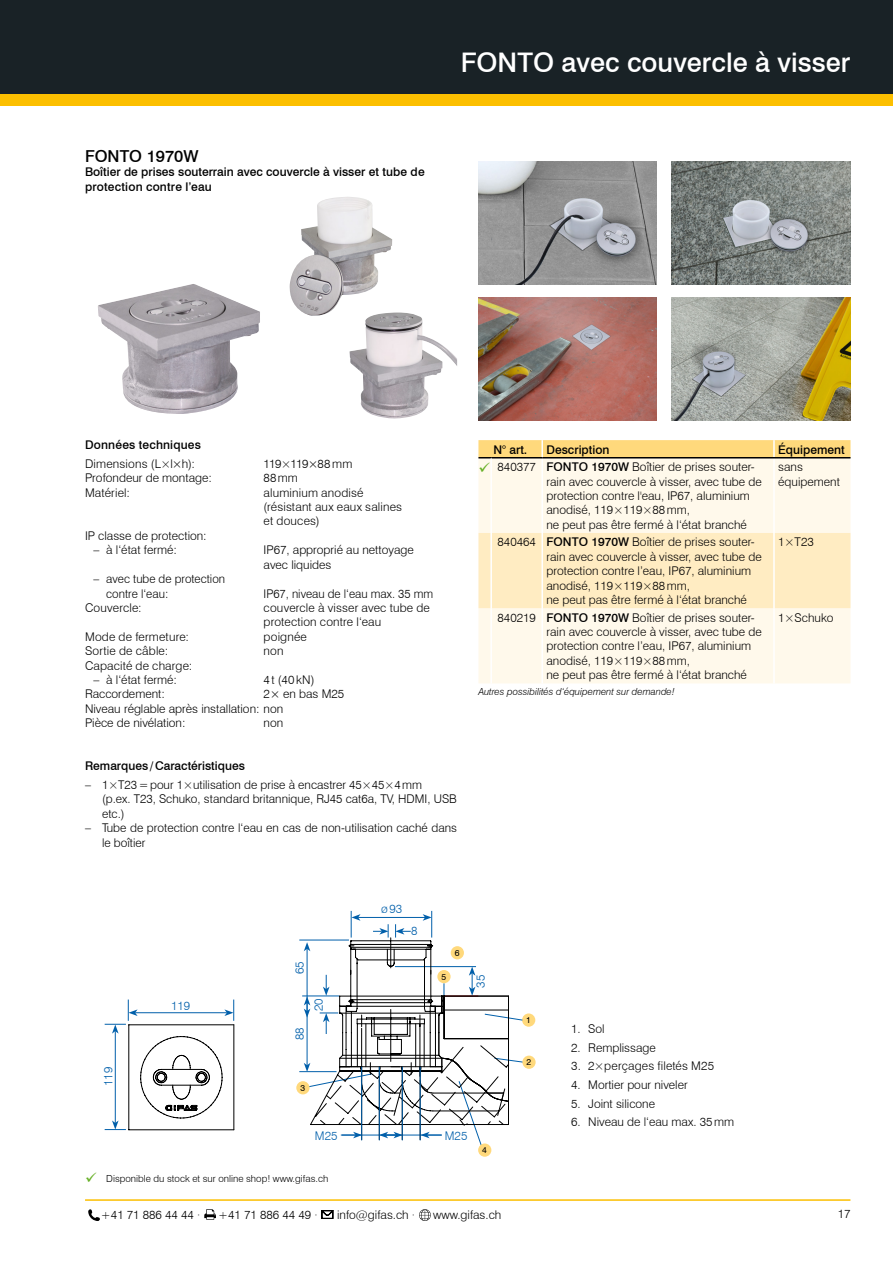
<style>
.page{position:relative;width:893px;height:1263px;background:#fff}
.page>*{position:absolute;margin:0;border:0;box-sizing:border-box;transform-origin:0 0}
.t1{font:500 27px "Swiss 721 BT";color:#fff}
.t2{font:500 16.5px "Swiss 721 BT";color:#000}
.t3{font:300 12px/14.4px "Swiss 721 BT";color:#000}
.t4{font:500 12px/14.4px "Swiss 721 BT";color:#000}
.t5{font:300 12px "Swiss 721 BT";color:#005faa}
.t6{font:300 12px "Swiss 721 BT";letter-spacing:-.03em;color:#000}
.t7{font:300 9.75px "Swiss 721 BT";color:#000}
.t8{font:italic 300 9.75px "Swiss 721 BT";color:#000}
.t9{font:8.7px "Swiss 721 BT";color:#000}
.s1{font-weight:300}
.s2{font-family:"Square Slabserif 711 BT";font-weight:300}
.s3{font-family:"Square Slabserif 711 BT"}
.s4{color:#66b026}
.s5{font-weight:500}
</style>
<div class="page">
<hr style="left:85px;top:1199px;width:765px;height:2px;background:#fcbf00">
<div style="left:0;top:85px;width:893px;height:21px;background:#fcbf00"></div>
<div style="left:0;top:0;width:893px;height:94px;background:#192226"></div>
<svg style="left:88px;top:1209px;width:12px;height:12px"></svg>
<svg style="left:204px;top:1209px;width:12px;height:11px"></svg>
<svg style="left:322px;top:1210px;width:11px;height:9px"></svg>
<svg style="left:419px;top:1209px;width:12px;height:12px"></svg>
<img style="left:98px;top:284px;width:162px;height:130px">
<img style="left:289px;top:197px;width:103px;height:119px">
<img style="left:350px;top:312px;width:107px;height:106px">
<img style="left:672px;top:298px;width:178px;height:123px">
<img style="left:672px;top:162px;width:178px;height:123px">
<img style="left:478px;top:298px;width:179px;height:123px">
<img style="left:478px;top:162px;width:179px;height:123px">
<div style="left:522px;top:1013px;width:13px;height:14px;background:#ffd97c;border-radius:50%"></div>
<hr style="left:299px;top:1071px;width:38px;height:1px;background:#005faa">
<hr style="left:302px;top:996px;width:37px;height:1px;background:#005faa">
<hr style="left:299px;top:940px;width:50px;height:1px;background:#005faa">
<div style="left:296px;top:1081px;width:14px;height:13px;background:#ffd97c;border-radius:50%"></div>
<div style="left:478px;top:1143px;width:13px;height:14px;background:#ffd97c;border-radius:50%"></div>
<div style="left:522px;top:1055px;width:14px;height:14px;background:#ffd97c;border-radius:50%"></div>
<svg style="left:304px;top:911px;width:220px;height:235px"></svg>
<hr style="left:361px;top:1067px;width:1px;height:73px;background:#005faa">
<hr style="left:379px;top:1067px;width:1px;height:73px;background:#005faa">
<hr style="left:402px;top:1067px;width:1px;height:73px;background:#005faa">
<hr style="left:420px;top:1067px;width:1px;height:73px;background:#005faa">
<svg style="left:105px;top:999px;width:129px;height:131px"></svg>
<div style="left:478px;top:458px;width:372px;height:225px;background:#fff9eb"></div>
<div style="left:478px;top:533px;width:372px;height:75px;background:#ffecc2"></div>
<hr style="left:541px;top:458px;width:2px;height:75px;background:#fff">
<hr style="left:541px;top:533px;width:2px;height:75px;background:#fff">
<hr style="left:541px;top:608px;width:2px;height:75px;background:#fff">
<hr style="left:773px;top:458px;width:2px;height:75px;background:#fff">
<hr style="left:773px;top:533px;width:2px;height:75px;background:#fff">
<hr style="left:773px;top:608px;width:2px;height:75px;background:#fff">
<svg style="left:478px;top:440px;width:372px;height:18px;background:#fed97d"></svg>
<hr style="left:491px;top:457px;width:51px;height:1px;background:#000">
<hr style="left:542px;top:457px;width:232px;height:1px;background:#000">
<hr style="left:774px;top:457px;width:76px;height:1px;background:#000">
<hr style="left:490px;top:458px;width:2px;height:75px;background:#fff">
<hr style="left:490px;top:533px;width:2px;height:75px;background:#fff">
<hr style="left:490px;top:608px;width:2px;height:75px;background:#fff">
<h2 class="t2" style="left:85px;top:146px;width:115px">FONTO 1970W</h2>
<p class="t4" style="left:85px;top:165px;width:341px">Boîtier de prises souterrain avec couvercle à visser et tube de protection contre l’eau</p>
<h1 class="t1" style="left:461px;top:46px;width:391px">FONTO avec couvercle à visser</h1>
<p class="t4" style="left:85px;top:436px;width:118px;line-height:18.6px">Données techniques<br><span class="s1">Dimensions (L×l</span><span class="s2">×</span><span class="s1">h):</span></p>
<p class="t6" style="left:264px;top:456px;width:90px">119×119<span class="s3">×</span>88 mm</p>
<p class="t3" style="left:85px;top:471px;width:128px">Profondeur de montage:</p>
<p class="t3" style="left:264px;top:471px;width:36px">88mm</p>
<p class="t3" style="left:85px;top:485px;width:46px">Matériel:</p>
<p class="t3" style="left:264px;top:485px;width:140px">aluminium anodisé (résistant aux eaux salines et douces)</p>
<p class="t3" style="left:85px;top:528px;width:123px">IP classe de protection:</p>
<p class="t3" style="left:94px;top:543px;width:85px">– à l‘état fermé:</p>
<p class="t3" style="left:264px;top:543px;width:152px">IP67, approprié au nettoyage avec liquides</p>
<p class="t3" style="left:106px;top:571px;width:120px;text-indent:-13px">– avec tube de protection contre l‘eau:</p>
<p class="t3" style="left:264px;top:586px;width:171px">IP67, niveau de l‘eau max. 35 mm</p>
<p class="t3" style="left:85px;top:600px;width:58px">Couvercle:</p>
<p class="t3" style="left:264px;top:600px;width:168px">couvercle à visser avec tube de protection contre l‘eau</p>
<p class="t3" style="left:85px;top:629px;width:105px">Mode de fermeture:</p>
<p class="t3" style="left:264px;top:629px;width:45px">poignée</p>
<p class="t3" style="left:85px;top:643px;width:85px">Sortie de câble:</p>
<p class="t3" style="left:264px;top:643px;width:22px">non</p>
<p class="t3" style="left:85px;top:658px;width:109px">Capacité de charge:</p>
<p class="t3" style="left:94px;top:672px;width:85px">– à l‘état fermé:</p>
<p class="t3" style="left:264px;top:672px;width:52px">4t (40kN)</p>
<p class="t3" style="left:85px;top:687px;width:81px">Raccordement:</p>
<p class="t3" style="left:85px;top:687px;width:261px;text-indent:179px">2<span class="s3">×</span> en bas M25<br>Niveau réglable après installation: non<br>Pièce de nivélation:</p>
<p class="t3" style="left:264px;top:715px;width:21px">non</p>
<p class="t4" style="left:493px;top:442px;width:35px">N° art.</p>
<p class="t4" style="left:546px;top:442px;width:64px">Description</p>
<p class="t4" style="left:778px;top:442px;width:68px">Équipement</p>
<p class="t3" style="left:546px;top:460px;width:217px;text-indent:-68px"><span class="s4">✓</span> 840377 <span class="s5">FONTO 1970W</span> Boîtier de prises souter&shy;rain avec couvercle à visser, avec tube de protection contre l'eau, IP67, aluminium anodisé, 119×119×88mm,<br>ne peut pas être fermé à l‘état branché</p>
<p class="t3" style="left:778px;top:460px;width:63px">sans équipement</p>
<p class="t3" style="left:546px;top:535px;width:217px;text-indent:-49px">840464 <span class="s5">FONTO 1970W</span> Boîtier de prises souter&shy;rain avec couvercle à visser, avec tube de protection contre l’eau, IP67, aluminium anodisé, 119×119×88mm,<br>ne peut pas être fermé à l‘état branché</p>
<p class="t3" style="left:778px;top:535px;width:37px">1×T23</p>
<p class="t3" style="left:546px;top:610px;width:217px;text-indent:-49px">840219 <span class="s5">FONTO 1970W</span> Boîtier de prises souter&shy;rain avec couvercle à visser, avec tube de protection contre l’eau, IP67, aluminium anodisé, 119×119×88mm,<br>ne peut pas être fermé à l‘état branché</p>
<p class="t3" style="left:778px;top:610px;width:57px">1×Schuko</p>
<p class="t8" style="left:478px;top:686px;width:198px">Autres possibilités d‘équipement sur demande!</p>
<p class="t4" style="left:85px;top:759px;width:161px">Remarques/Caractéristiques</p>
<p class="t3" style="left:102px;top:777px;width:356px;text-indent:-17px">– 1×T23=pour 1×utilisation de prise à encastrer 45×45×4mm<br>(p.ex. T23, Schuko, standard britannique, RJ45 cat6a, TV, HDMI, USB etc.)</p>
<p class="t3" style="left:102px;top:821px;width:356px;text-indent:-17px">– Tube de protection contre l‘eau en cas de non-utilisation caché dans le boîtier</p>
<p class="t5" style="left:101px;top:1086px;width:21px;rotate:-90deg">119</p>
<p class="t5" style="left:171px;top:999px;width:21px">119</p>
<p class="t5" style="left:292px;top:974px;width:14px;rotate:-90deg">65</p>
<p class="t5" style="left:292px;top:1040px;width:14px;rotate:-90deg">88</p>
<p class="t5" style="left:311px;top:1011px;width:14px;rotate:-90deg">20</p>
<p class="t9" style="left:300px;top:1082px;width:6px">3</p>
<p class="t5" style="left:381px;top:902px;width:22px">ø93</p>
<p class="t5" style="left:411px;top:924px;width:8px">8</p>
<p class="t9" style="left:441px;top:971px;width:6px">5</p>
<p class="t9" style="left:455px;top:947px;width:6px">6</p>
<p class="t5" style="left:473px;top:987px;width:14px;rotate:-90deg">35</p>
<p class="t5" style="left:315px;top:1128px;width:24px">M25</p>
<p class="t5" style="left:445px;top:1128px;width:24px">M25</p>
<p class="t7" style="left:85px;top:1173px;width:245px"><span class="s4">✓</span> Disponible du stock et sur online shop! www.gifas.ch</p>
<p class="t9" style="left:482px;top:1145px;width:6px">4</p>
<p class="t9" style="left:526px;top:1015px;width:6px">1</p>
<p class="t9" style="left:526px;top:1057px;width:6px">2</p>
<p class="t3" style="left:571px;top:1021px;width:35px">1. Sol</p>
<p class="t3" style="left:571px;top:1040px;width:86px">2. Remplissage</p>
<p class="t3" style="left:571px;top:1059px;width:144px">3. 2×perçages filetés M25</p>
<p class="t3" style="left:571px;top:1077px;width:118px">4. Mortier pour niveler</p>
<p class="t3" style="left:571px;top:1096px;width:85px">5. Joint silicone</p>
<p class="t3" style="left:571px;top:1115px;width:164px">6. Niveau de l‘eau max. 35mm</p>
<p class="t3" style="left:101px;top:1207px;width:101px">+41 71 886 44 44 ·</p>
<p class="t3" style="left:218px;top:1207px;width:101px">+41 71 886 44 49 ·</p>
<p class="t3" style="left:337px;top:1207px;width:80px">info@gifas.ch ·</p>
<p class="t3" style="left:433px;top:1207px;width:70px">www.gifas.ch</p>
<p class="t3" style="left:838px;top:1207px;width:14px">17</p>
</div>
